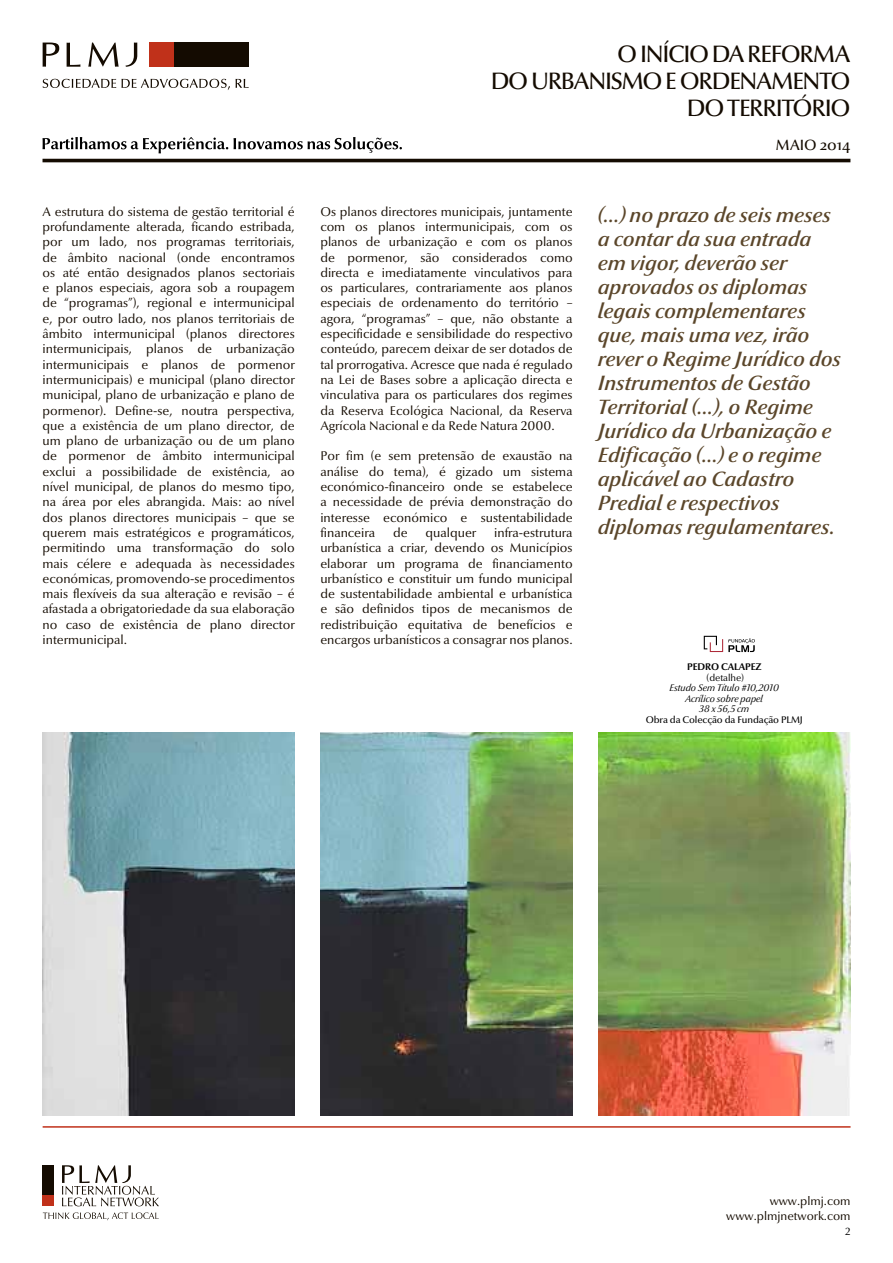
<style>
.page{position:relative;width:893px;height:1263px;background:#fff}
.page>*{position:absolute;margin:0;border:0;box-sizing:border-box;transform-origin:0 0}
.t1{font:24px "Optima Nova LT Medium Os F";letter-spacing:-.05em;color:#140b01}
.t2{font:italic 600 21px/24px "Optima Nova LT";color:#5b462a}
.t3{font:15px "Optima Nova LT Medium Os F";letter-spacing:-.005em;color:#140b01}
.t4{font:12.75px/15.3px "Optima Nova LT";color:#140b01;text-align:justify}
.t5{font:12px/15.8px "Optima Nova LT";color:#140b01;text-align:right}
.t6{font:10.5px "Optima Nova LT";color:#000}
.t7{font:italic 9.75px/10.5px "Optima Nova LT";letter-spacing:-.01em;color:#000;text-align:center}
.t8{font:500 9.75px "Optima Nova LT";letter-spacing:-.01em;color:#000}
.t9{font:700 9.75px "Optima Nova LT";letter-spacing:-.01em;color:#000}
.t10{font:9.75px "Optima Nova LT";letter-spacing:-.01em;color:#000}
</style>
<div class="page">
<div style="left:43px;top:1194px;width:11px;height:12px;background:#c0311a"></div>
<div style="left:43px;top:1165px;width:11px;height:29px;background:#140b01"></div>
<svg style="left:62px;top:1165px;width:97px;height:41px"></svg>
<svg style="left:43px;top:1212px;width:116px;height:8px"></svg>
<hr style="left:43px;top:1126px;width:807px;height:2px;background:#c0311a">
<img style="left:43px;top:733px;width:252px;height:382px">
<img style="left:320px;top:733px;width:253px;height:382px">
<img style="left:598px;top:733px;width:252px;height:382px">
<svg style="left:704px;top:636px;width:51px;height:16px"></svg>
<hr style="left:43px;top:159px;width:807px;height:3px;background:#140b01">
<div style="left:173px;top:43px;width:76px;height:24px;background:#140b01"></div>
<div style="left:149px;top:43px;width:24px;height:24px;background:#c0311a"></div>
<svg style="left:43px;top:43px;width:95px;height:24px"></svg>
<svg style="left:43px;top:79px;width:187px;height:11px"></svg>
<svg style="left:236px;top:79px;width:13px;height:9px"></svg>
<svg style="left:43px;top:137px;width:359px;height:16px"></svg>
<h1 class="t1" style="left:617px;top:40px;width:65px">O INÍCIO</h1>
<h1 class="t1" style="left:712px;top:40px;width:140px">DARE FORMA</h1>
<h1 class="t1" style="left:491px;top:67px;width:345px">DO URBANISMO E ORDENAMENTO</h1>
<h1 class="t1" style="left:687px;top:94px;width:53px">DOTERRIT</h1>
<h1 class="t1" style="left:793px;top:94px;width:32px">ÓRIO</h1>
<p class="t4" style="left:43px;top:204px;width:254px">A estrutura do sistema de gestão territorial é profundamente alterada, ficando estribada, por um lado, nos programas territoriais, de âmbito nacional (onde encontramos os até então designados planos sectoriais e planos especiais, agora sob a roupagem de “programas”), regional e intermunicipal e, por outro lado, nos planos territoriais de âmbito intermunicipal (planos directores intermunicipais, planos de urbanização intermunicipais e planos de pormenor intermunicipais) e municipal (plano director municipal, plano de urbanização e plano de pormenor). Define-se, noutra perspectiva, que a existência de um plano director, de um plano de urbanização ou de um plano de pormenor de âmbito intermunicipal exclui a possibilidade de existência, ao nível municipal, de planos do mesmo tipo, na área por eles abrangida. Mais: ao nível dos planos directores municipais – que se querem mais estratégicos e programáticos, permitindo uma transformação do solo mais célere e adequada às necessidades económicas, promovendo-se procedimentos mais flexíveis da sua alteração e revisão – é afastada a obrigatoriedade da sua elaboração no caso de existência de plano director intermunicipal.</p>
<p class="t4" style="left:320px;top:204px;width:254px">Os planos directores municipais, juntamente com os planos intermunicipais, com os planos de urbanização e com os planos de pormenor, são considerados como directa e imediatamente vinculativos para os particulares, contrariamente aos planos especiais de ordenamento do território – agora, “programas” – que, não obstante a especificidade e sensibilidade do respectivo conteúdo, parecem deixar de ser dotados de tal prorrogativa. Acresce que nada é regulado na Lei de Bases sobre a aplicação directa e vinculativa para os particulares dos regimes da Reserva Ecológica Nacional, da Reserva Agrícola Nacional e da Rede Natura 2000.</p>
<p class="t4" style="left:320px;top:449px;width:254px">Por fim (e sem pretensão de exaustão na análise do tema), é gizado um sistema económico-financeiro onde se estabelece a necessidade de prévia demonstração do interesse económico e sustentabilidade financeira</p>
<p class="t4" style="left:320px;top:525px;width:254px;text-indent:174px">infra-estrutura urbanística a criar, devendo os Municípios elaborar um programa de financiamento urbanístico e constituir um fundo municipal de sustentabilidade ambiental e urbanística e são definidos tipos de mecanismos de redistribuição equitativa de benefícios e encargos urbanísticos a consagrar nos planos.</p>
<p class="t4" style="left:393px;top:525px;width:16px">de</p>
<p class="t4" style="left:426px;top:525px;width:52px">qualquer</p>
<p class="t3" style="left:776px;top:136px;width:76px">Maio 2014</p>
<p class="t2" style="left:598px;top:204px;width:245px">(…) no prazo de seis meses a contar da sua entrada em vigor, deverão ser aprovados os diplomas legais complementares que, mais uma vez, irão rever o Regime Jurídico dos<br>Instrumentos de Gestão<br>Territorial (…), o Regime<br>Jurídico da Urbanização e<br>Edificação (…) e o regime aplicável ao Cadastro<br>Predial e respectivos diplomas regulamentares.</p>
<p class="t9" style="left:687px;top:661px;width:76px">PEDRO CALAPEZ</p>
<p class="t10" style="left:707px;top:672px;width:39px">(detalhe)</p>
<p class="t7" style="left:670px;top:683px;width:111px">Estudo Sem Título #10,2010<br>Acrílico sobre papel<br>38 x 56,5 cm</p>
<p class="t8" style="left:646px;top:714px;width:159px">Obra da Colecção da Fundação PLMJ</p>
<p class="t5" style="left:726px;top:1193px;width:126px">www.plmj.com www.plmjnetwork.com</p>
<p class="t6" style="left:845px;top:1225px;width:7px">2</p>
</div>
